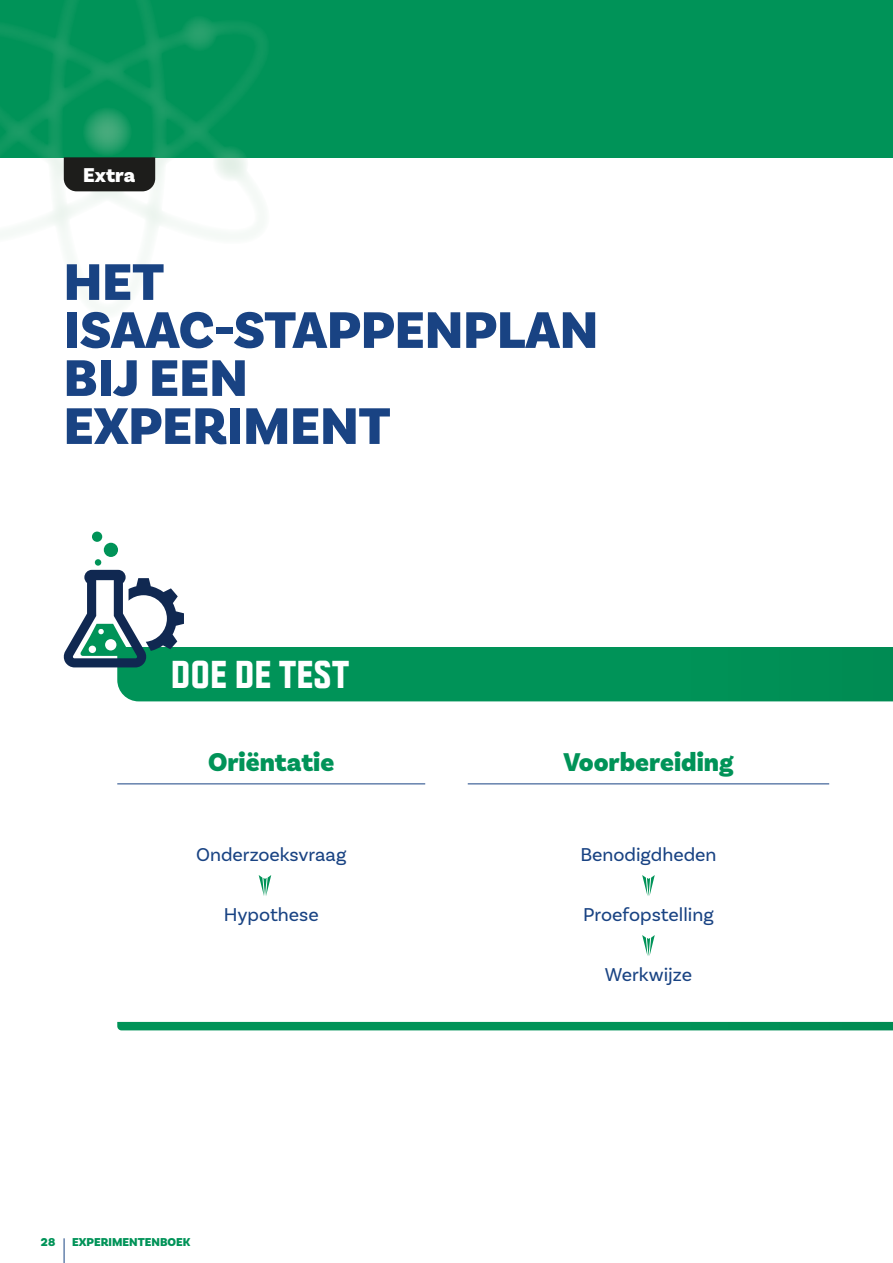
<style>
.page{position:relative;width:893px;height:1263px;background:#fff}
.page>*{position:absolute;margin:0;border:0;box-sizing:border-box;transform-origin:0 0}
.t1{font:900 54px/48px "Basic Sans";color:#194383}
.t2{font:900 33.9px "Politica";letter-spacing:.01em;color:#fff}
.t3{font:900 27px "Basic Sans";color:#009358}
.t4{font:900 21px "Basic Sans";color:#fff}
.t5{font:19.5px "Basic Sans";color:#194383}
.t6{font:900 12px "Basic Sans";color:#009358}
</style>
<div class="page">
<div style="left:0;top:0;width:893px;height:157px;background:#009358"></div>
<svg style="left:0;top:0;width:275px;height:312px"></svg>
<svg style="left:64px;top:1238px;width:1px;height:25px"></svg>
<hr style="left:117px;top:783px;width:308px;height:1px;background:#194383">
<svg style="left:259px;top:875px;width:12px;height:21px"></svg>
<hr style="left:468px;top:783px;width:361px;height:1px;background:#194383">
<svg style="left:642px;top:875px;width:13px;height:21px"></svg>
<svg style="left:642px;top:935px;width:13px;height:21px"></svg>
<div style="left:64px;top:157px;width:91px;height:34px;background:#1d1d1b"></div>
<div style="left:117px;top:1022px;width:776px;height:8px;background:#009358"></div>
<div style="left:92px;top:531px;width:10px;height:11px;background:#009358;border-radius:50%"></div>
<div style="left:104px;top:543px;width:14px;height:14px;background:#009358;border-radius:50%"></div>
<div style="left:95px;top:559px;width:6px;height:7px;background:#009358;border-radius:50%"></div>
<svg style="left:63px;top:570px;width:830px;height:131px"></svg>
<p class="t4" style="left:83px;top:162px;width:54px">Extra</p>
<h1 class="t1" style="left:64px;top:259px;width:536px">HET<br>ISAAC-STAPPENPLAN<br>BIJ EEN<br>EXPERIMENT</h1>
<h2 class="t2" style="left:171px;top:648px;width:180px">DOE DE TEST</h2>
<h3 class="t3" style="left:208px;top:745px;width:128px">Oriëntatie</h3>
<p class="t5" style="left:196px;top:842px;width:152px">Onderzoeksvraag</p>
<p class="t5" style="left:224px;top:902px;width:97px">Hypothese</p>
<p class="t6" style="left:41px;top:1235px;width:16px">28</p>
<p class="t6" style="left:72px;top:1235px;width:120px">EXPERIMENTENBOEK</p>
<h3 class="t3" style="left:563px;top:745px;width:171px">Voorbereiding</h3>
<p class="t5" style="left:580px;top:842px;width:138px">Benodigdheden</p>
<p class="t5" style="left:583px;top:902px;width:132px">Proefopstelling</p>
<p class="t5" style="left:605px;top:962px;width:89px">Werkwijze</p>
</div>
